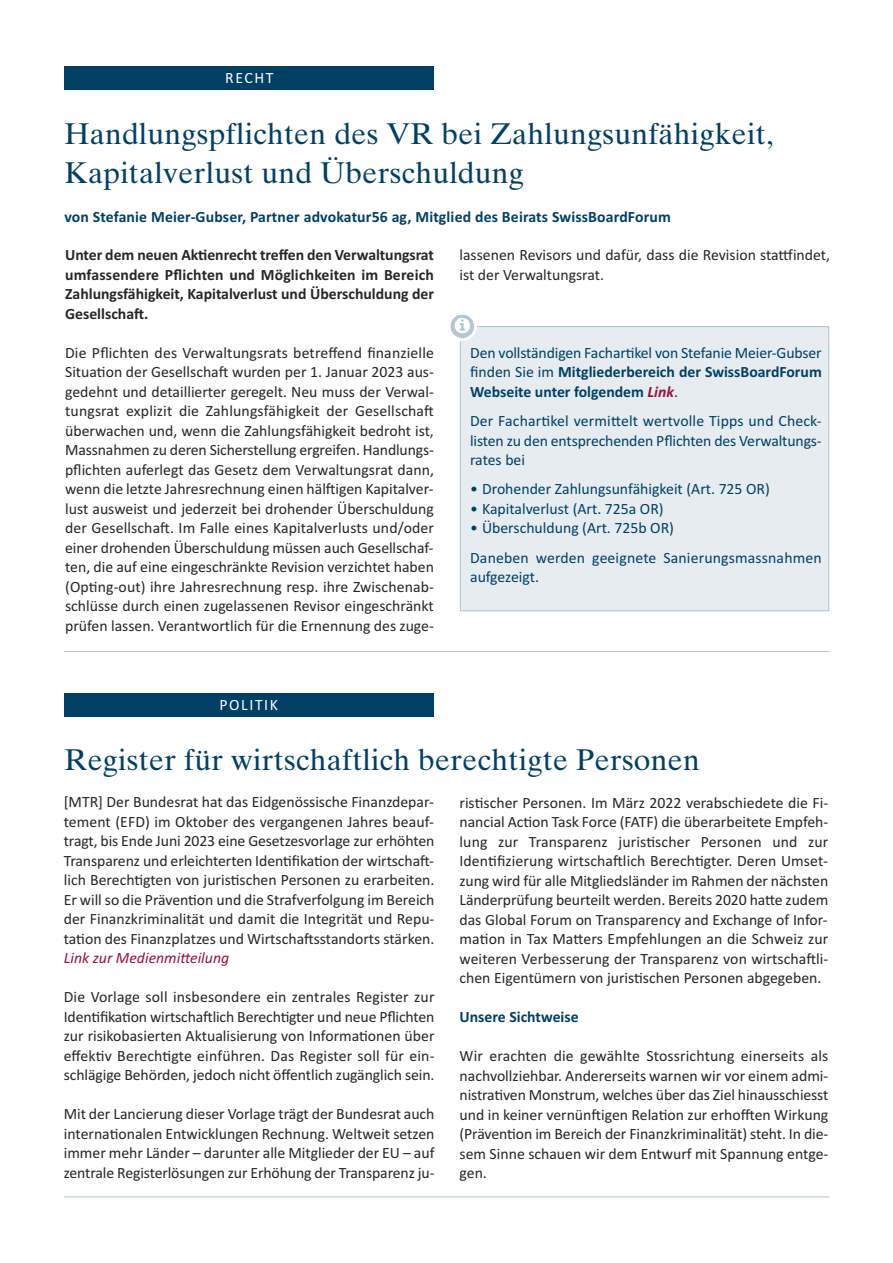
<style>
.page{position:relative;width:893px;height:1263px;background:#fff}
.page>*{position:absolute;margin:0;border:0;box-sizing:border-box;transform-origin:0 0}
.t1{font:30px/39px "Times Ten";letter-spacing:.01em;color:#004065}
.t2{font:15.75px/19.5px "Calibri";color:#272526;text-align:justify}
.t3{font:15.75px/19.5px "Calibri";color:#004065;text-align:justify}
.t4{font:700 15.75px/19.5px "Calibri";color:#272526;text-align:justify}
.t5{font:700 15.75px "Calibri";letter-spacing:.01em;color:#004065}
.t6{font:italic 15.75px "Calibri";color:#96123b}
.t7{font:15.75px "Calibri";letter-spacing:.1em;color:#fff}
.s1{font-weight:700}
.s2{font-weight:700;font-style:italic;color:#96123b}
</style>
<div class="page">
<div style="left:64px;top:693px;width:370px;height:24px;background:#004065"></div>
<hr style="left:64px;top:1196px;width:765px;height:1px;background:#b3c6d1">
<hr style="left:64px;top:651px;width:765px;height:1px;background:#b3c6d1">
<div style="left:461px;top:327px;width:367px;height:283px;background:#e6ecf0"></div>
<div style="left:460px;top:326px;width:369px;height:285px;border:1px solid #b3c6d1"></div>
<div style="left:64px;top:67px;width:370px;height:23px;background:#004065"></div>
<svg style="left:450px;top:314px;width:27px;height:27px"></svg>
<p class="t7" style="left:225px;top:69px;width:50px">RECHT</p>
<h1 class="t1" style="left:64px;top:118px;width:711px">Handlungspflichten des VR bei Zahlungsunfähigkeit,<br>Kapitalverlust und Überschuldung</h1>
<p class="t5" style="left:64px;top:208px;width:608px">von Stefanie Meier-Gubser, Partner advokatur56 ag, Mitglied des Beirats SwissBoardForum</p>
<p class="t4" style="left:65px;top:245px;width:370px">Unter dem neuen Aktienrecht treffen den Verwaltungsrat umfassendere Pflichten und Möglichkeiten im Bereich Zahlungsfähigkeit, Kapitalverlust und Überschuldung der Gesellschaft.</p>
<p class="t2" style="left:65px;top:343px;width:370px">Die Pflichten des Verwaltungsrats betreffend finanzielle Situation der Gesellschaft wurden per 1. Januar 2023 aus&shy;gedehnt und detaillierter geregelt. Neu muss der Verwal&shy;tungsrat explizit die Zahlungsfähigkeit der Gesellschaft überwachen und, wenn die Zahlungsfähigkeit bedroht ist, Massnahmen zu deren Sicherstellung ergreifen. Handlungs&shy;pflichten auferlegt das Gesetz dem Verwaltungsrat dann, wenn die letzte Jahresrechnung einen hälftigen Kapitalver&shy;lust ausweist und jederzeit bei drohender Überschuldung der Gesellschaft. Im Falle eines Kapitalverlusts und/oder einer drohenden Überschuldung müssen auch Gesellschaf&shy;ten, die auf eine eingeschränkte Revision verzichtet haben (Opting-out) ihre Jahresrechnung resp. ihre Zwischenab&shy;schlüsse durch einen zugelassenen Revisor eingeschränkt prüfen lassen. Verantwortlich für die Ernennung des zuge-</p>
<p class="t2" style="left:459px;top:245px;width:372px">lassenen Revisors und dafür, dass die Revision stattfindet, ist der Verwaltungsrat.</p>
<p class="t3" style="left:470px;top:343px;width:353px">Den vollständigen Fachartikel von Stefanie Meier-Gubser finden Sie im <span class="s1">Mitgliederbereich der SwissBoardForum Webseite unter folgendem</span> <span class="s2">Link</span>.</p>
<p class="t3" style="left:470px;top:411px;width:353px">Der Fachartikel vermittelt wertvolle Tipps und Check&shy;listen zu den entsprechenden Pflichten des Verwaltungs&shy;rates bei</p>
<p class="t3" style="left:470px;top:479px;width:301px">• Drohender Zahlungsunfähigkeit (Art. 725 OR)</p>
<p class="t3" style="left:470px;top:499px;width:195px">• Kapitalverlust (Art. 725a OR)</p>
<p class="t3" style="left:470px;top:513px;width:353px;line-height:29.2px">• Überschuldung (Art. 725b OR)<br>Daneben werden geeignete Sanierungsmassnahmen</p>
<p class="t3" style="left:470px;top:567px;width:70px">aufgezeigt.</p>
<p class="t7" style="left:220px;top:695px;width:60px">POLITIK</p>
<h1 class="t1" style="left:64px;top:743px;width:637px">Register für wirtschaftlich berechtigte Personen</h1>
<p class="t2" style="left:64px;top:792px;width:372px">[MTR] Der Bundesrat hat das Eidgenössische Finanzdepar&shy;tement (EFD) im Oktober des vergangenen Jahres beauf&shy;tragt, bis Ende Juni 2023 eine Gesetzesvorlage zur erhöhten Transparenz und erleichterten Identifikation der wirtschaft&shy;lich Berechtigten von juristischen Personen zu erarbeiten.<br>Er will so die Prävention und die Strafverfolgung im Bereich der Finanzkriminalität und damit die Integrität und Repu&shy;tation des Finanzplatzes und Wirtschaftsstandorts stärken.</p>
<p class="t6" style="left:64px;top:948px;width:167px">Link zur Medienmitteilung</p>
<p class="t2" style="left:64px;top:987px;width:372px">Die Vorlage soll insbesondere ein zentrales Register zur Identifikation wirtschaftlich Berechtigter und neue Pflichten zur risikobasierten Aktualisierung von Informationen über effektiv Berechtigte einführen. Das Register soll für ein&shy;schlägige Behörden, jedoch nicht öffentlich zugänglich sein.</p>
<p class="t2" style="left:64px;top:1104px;width:372px">Mit der Lancierung dieser Vorlage trägt der Bundesrat auch internationalen Entwicklungen Rechnung. Weltweit setzen immer mehr Länder – darunter alle Mitglieder der EU – auf zentrale Registerlösungen zur Erhöhung der Transparenz ju-</p>
<p class="t2" style="left:459px;top:792px;width:370px">ristischer Personen. Im März 2022 verabschiedete die Fi&shy;nancial Action Task Force (FATF) die überarbeitete Empfeh&shy;lung zur Transparenz juristischer Personen und zur Identifizierung wirtschaftlich Berechtigter. Deren Umset&shy;zung wird für alle Mitgliedsländer im Rahmen der nächsten Länderprüfung beurteilt werden. Bereits 2020 hatte zudem das Global Forum on Transparency and Exchange of Infor&shy;mation in Tax Matters Empfehlungen an die Schweiz zur weiteren Verbesserung der Transparenz von wirtschaftli&shy;chen Eigentümern von juristischen Personen abgegeben.</p>
<p class="t5" style="left:459px;top:1007px;width:121px">Unsere Sichtweise</p>
<p class="t2" style="left:460px;top:1046px;width:370px">Wir erachten die gewählte Stossrichtung einerseits als nachvollziehbar. Andererseits warnen wir vor einem admi&shy;nistrativen Monstrum, welches über das Ziel hinausschiesst und in keiner vernünftigen Relation zur erhofften Wirkung (Prävention im Bereich der Finanzkriminalität) steht. In die&shy;sem Sinne schauen wir dem Entwurf mit Spannung entge&shy;gen.</p>
</div>
